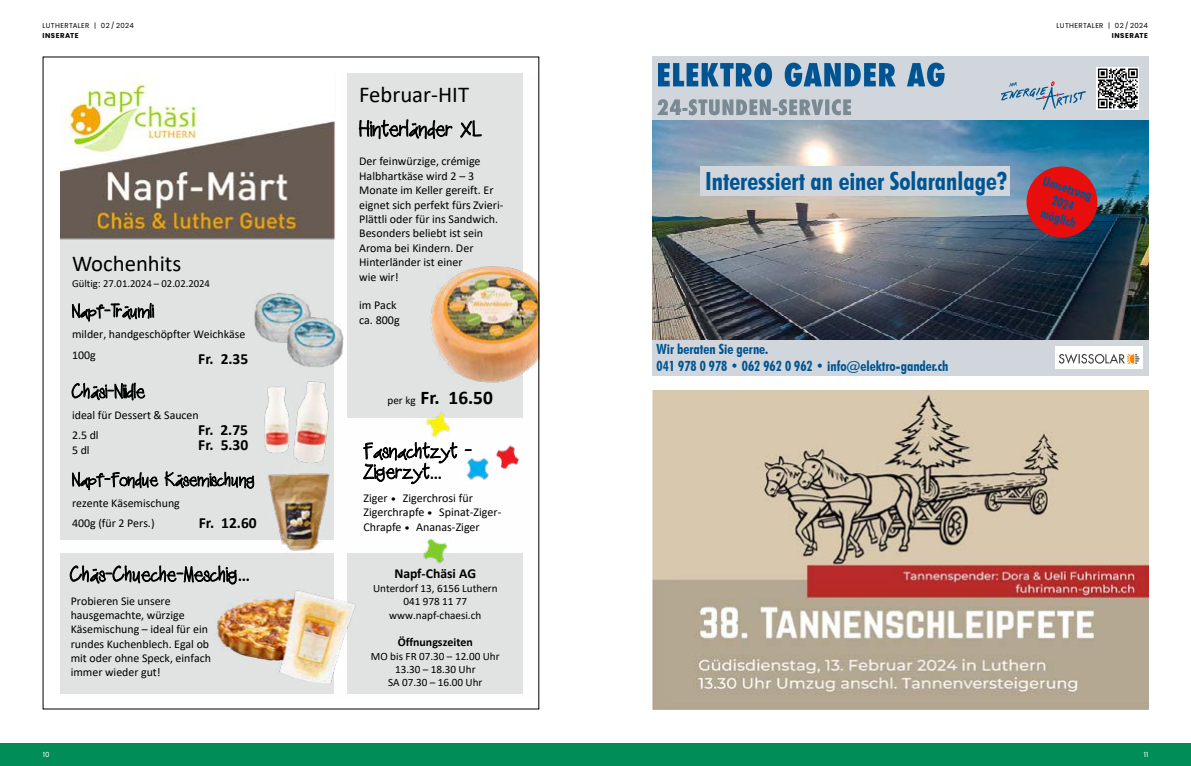
<style>
.page{position:relative;width:1191px;height:766px;background:#fff}
.page>*{position:absolute;margin:0;border:0;box-sizing:border-box;transform-origin:0 0}
.t1{font:700 condensed 25px "Futura BT";color:#005492}
.t2{font:22.7px "Calibri";color:#000}
.t3{font:700 19.3px "Calibri";color:#000}
.t4{font:18.1px "ANDREART farmer";letter-spacing:.005em;color:#000}
.t5{font:17.3px/20.6px "ANDREART farmer";color:#000}
.t6{font:16.3px "ANDREART farmer";letter-spacing:.005em;color:#000}
.t7{font:700 15.5px "Calibri";letter-spacing:-.005em;color:#000}
.t8{font:15.4px "ANDREART farmer";color:#000}
.t9{font:700 condensed 14px/16.8px "Futura BT";color:#005492}
.t10{font:700 13.7px "Calibri";letter-spacing:-.005em;color:#000}
.t11{font:700 condensed 13px/15.6px "Futura BT";color:#005492;text-align:center}
.t12{font:12px/14.4px "Calibri";color:#000}
.t13{font:11.9px/14.2px "Calibri";color:#000}
.t14{font:700 11.9px "Calibri";color:#000}
.t15{font:11.2px/13.3px "Calibri";color:#000;text-align:center}
.t16{font:10.7px "Calibri";color:#000}
.t17{font:7px "Poppins";letter-spacing:.055em;color:#000}
.t18{font:700 7px "Poppins";letter-spacing:.075em;color:#000}
.t19{font:7px "Poppins";color:#fff}
.s1{font-family:"Calibri";font-weight:700}
.s2{font-weight:400;font-size:11.2px}
.s3{font-family:"Skia"}
</style>
<div class="page">
<div style="left:0;top:743px;width:1191px;height:22px;background:#008d57"></div>
<img style="left:652px;top:390px;width:19px;height:319px">
<img style="left:61px;top:75px;width:476px;height:619px">
<img style="left:652px;top:120px;width:496px;height:220px">
<div style="left:652px;top:340px;width:496px;height:36px;background:#d0d6db"></div>
<div style="left:700px;top:166px;width:310px;height:29px;background:#d0d6db"></div>
<div style="left:652px;top:57px;width:496px;height:63px;background:#d0d6db"></div>
<svg style="left:658px;top:63px;width:286px;height:24px"></svg>
<svg style="left:657px;top:99px;width:194px;height:16px"></svg>
<svg style="left:1001px;top:81px;width:85px;height:29px"></svg>
<div style="left:1026px;top:166px;width:71px;height:71px;background:#e70e0d;border-radius:50%"></div>
<img style="left:1055px;top:346px;width:88px;height:23px">
<svg style="left:1096px;top:67px;width:43px;height:43px"></svg>
<svg style="left:1098px;top:68px;width:39px;height:40px;background:#797979"></svg>
<img style="left:671px;top:390px;width:477px;height:319px">
<p class="t17" style="left:43px;top:22px;width:93px">LUTHERTALER | 02 / 2024</p>
<p class="t18" style="left:43px;top:31px;width:38px">INSERATE</p>
<h2 class="t2" style="left:72px;top:247px;width:111px">Wochenhits</h2>
<p class="t16" style="left:72px;top:276px;width:139px">Gültig: 27.01.2024 – 02.02.2024</p>
<p class="t8" style="left:72px;top:301px;width:83px">Napf-Träumli</p>
<p class="t13" style="left:72px;top:324px;width:175px;line-height:20.2px">milder, handgeschöpfter Weichkäse<br>100g</p>
<h3 class="t6" style="left:72px;top:381px;width:75px">Chäsi-Nidle</h3>
<p class="t13" style="left:72px;top:405px;width:128px;line-height:20.2px">ideal für Dessert &amp; Saucen<br>2.5 dl</p>
<p class="t13" style="left:72px;top:442px;width:19px">5 dl</p>
<p class="t8" style="left:72px;top:470px;width:184px">Napf-Fondue Käsemischung</p>
<p class="t13" style="left:72px;top:492px;width:109px;line-height:20.2px">rezente Käsemischung<br>400g (für 2 Pers.)</p>
<p class="t7" style="left:198px;top:347px;width:51px">Fr. 2.35</p>
<p class="t7" style="left:198px;top:418px;width:51px">Fr. 2.75</p>
<p class="t7" style="left:198px;top:434px;width:51px">Fr. 5.30</p>
<p class="t7" style="left:199px;top:511px;width:59px">Fr. 12.60</p>
<h3 class="t5" style="left:70px;top:564px;width:181px">Chäs-Chueche-Meschig<span class="s1">…</span></h3>
<p class="t13" style="left:71px;top:593px;width:142px">Probieren Sie unsere hausgemachte, würzige<br>Käsemischung – ideal für ein rundes Kuchenblech. Egal ob mit oder ohne Speck, einfach immer wieder gut!</p>
<h2 class="t2" style="left:359px;top:79px;width:111px">Februar-HIT</h2>
<h3 class="t4" style="left:359px;top:118px;width:125px">Hinterländer XL</h3>
<p class="t12" style="left:359px;top:154px;width:146px">Der feinwürzige, crémige<br>Halbhartkäse wird 2 – 3<br>Monate im Keller gereift. Er eignet sich perfekt fürs Zvieri-<br>Plättli oder für ins Sandwich.<br>Besonders beliebt ist sein<br>Aroma bei Kindern. Der<br>Hinterländer ist einer<br>wie wir!</p>
<p class="t12" style="left:359px;top:298px;width:42px">im Pack ca. 800g</p>
<h3 class="t3" style="left:387px;top:384px;width:107px"><span class="s2">per kg</span> Fr. 16.50</h3>
<h3 class="t5" style="left:363px;top:441px;width:110px">Fasnachtzyt -<br>Zigerzyt<span class="s1">…</span></h3>
<p class="t12" style="left:363px;top:490px;width:139px">Ziger <span class="s3">•</span> Zigerchrosi für<br>Zigerchrapfe <span class="s3">•</span> Spinat-Ziger-<br>Chrapfe <span class="s3">•</span> Ananas-Ziger</p>
<p class="t10" style="left:394px;top:563px;width:83px">Napf-Chäsi AG</p>
<p class="t15" style="left:373px;top:581px;width:126px">Unterdorf 13, 6156 Luthern<br>041 978 11 77 www.napf-chaesi.ch</p>
<p class="t14" style="left:398px;top:633px;width:76px">Öffnungszeiten</p>
<p class="t15" style="left:371px;top:649px;width:130px">MO bis FR 07.30 – 12.00 Uhr<br>13.30 – 18.30 Uhr<br>SA 07.30 – 16.00 Uhr</p>
<p class="t17" style="left:1056px;top:22px;width:93px">LUTHERTALER | 02 / 2024</p>
<p class="t18" style="left:1111px;top:31px;width:38px">INSERATE</p>
<h1 class="t1" style="left:705px;top:165px;width:304px">Interessiert an einer Solaranlage?</h1>
<p class="t11" style="left:1045px;top:173px;width:52px;rotate:17deg">Umsetzung<br>2024 möglich</p>
<p class="t9" style="left:656px;top:341px;width:293px">Wir beraten Sie gerne.<br>041 978 0 978 • 062 962 0 962 • info@elektro-gander.ch</p>
<p class="t19" style="left:43px;top:750px;width:8px">10</p>
<p class="t19" style="left:1143px;top:750px;width:6px">11</p>
</div>
